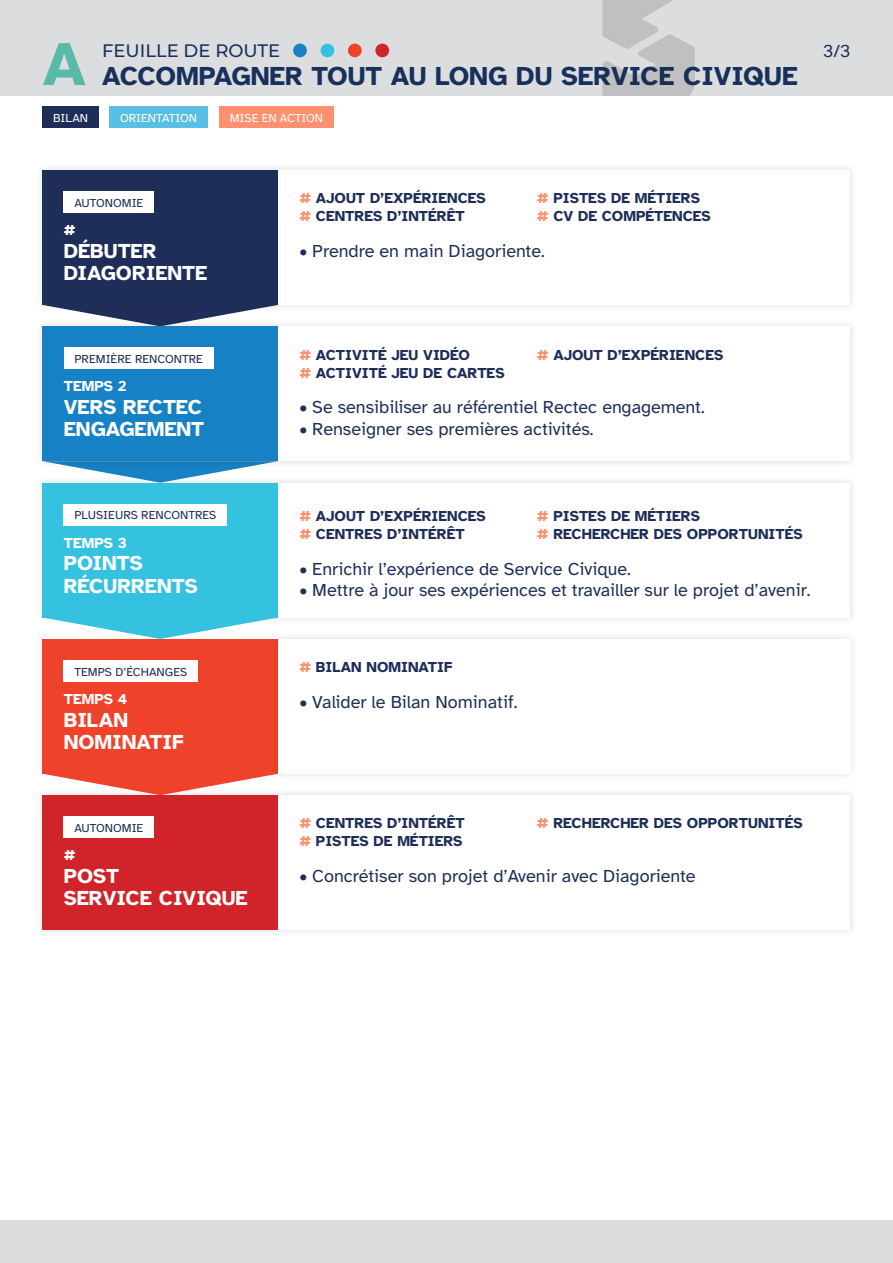
<style>
.page{position:relative;width:893px;height:1263px;background:#fff}
.page>*{position:absolute;margin:0;border:0;box-sizing:border-box;transform-origin:0 0}
.t1{font:700 62.85px "Atkinson Hyperlegible";color:#59baab}
.t2{font:700 27px "Atkinson Hyperlegible";color:#18315c}
.t3{font:700 21px/22.5px "Atkinson Hyperlegible";color:#fff}
.t4{font:18px "Atkinson Hyperlegible";color:#1f2e59}
.t5{font:500 18px "Montserrat";color:#18315c}
.t6{font:700 15px "Atkinson Hyperlegible";color:#1f2e59}
.t7{font:700 15px "Atkinson Hyperlegible";color:#fff}
.t8{font:12px "Atkinson Hyperlegible";color:#1f2e59}
.t9{font:12px "Atkinson Hyperlegible";color:#fff}
.s1{color:#ff9170}
</style>
<div class="page">
<div style="left:35px;top:162px;width:823px;height:150px;background:#f8f8f8"></div>
<div style="left:43px;top:170px;width:807px;height:135px;background:#fff"></div>
<div style="left:35px;top:475px;width:823px;height:150px;background:#f8f8f8"></div>
<div style="left:43px;top:483px;width:807px;height:134px;background:#fff"></div>
<div style="left:35px;top:787px;width:823px;height:151px;background:#f9f9f9"></div>
<div style="left:43px;top:795px;width:807px;height:135px;background:#fff"></div>
<div style="left:0;top:1220px;width:893px;height:43px;background:#dcdddf"></div>
<div style="left:0;top:0;width:893px;height:96px;background:#dcdddf"></div>
<svg style="left:602px;top:0;width:93px;height:96px"></svg>
<div style="left:375px;top:44px;width:14px;height:13px;background:#d0232a;border-radius:50%"></div>
<div style="left:348px;top:44px;width:14px;height:13px;background:#ef422b;border-radius:50%"></div>
<div style="left:321px;top:44px;width:13px;height:13px;background:#35c2e0;border-radius:50%"></div>
<div style="left:293px;top:44px;width:14px;height:13px;background:#1681c4;border-radius:50%"></div>
<div style="left:43px;top:170px;width:235px;height:135px;background:#1f2e59"></div>
<div style="left:43px;top:483px;width:235px;height:134px;background:#35c2e0"></div>
<div style="left:43px;top:639px;width:235px;height:135px;background:#ef422b"></div>
<div style="left:43px;top:795px;width:235px;height:135px;background:#d0232a"></div>
<div style="left:270px;top:631px;width:588px;height:150px;background:#231f20;opacity:.15"></div>
<div style="left:278px;top:639px;width:572px;height:135px;background:#fff"></div>
<div style="left:64px;top:191px;width:90px;height:22px;background:#fff"></div>
<div style="left:64px;top:504px;width:163px;height:21px;background:#fff"></div>
<div style="left:64px;top:660px;width:134px;height:21px;background:#fff"></div>
<div style="left:64px;top:816px;width:90px;height:22px;background:#fff"></div>
<svg style="left:43px;top:305px;width:235px;height:14px"></svg>
<svg style="left:85px;top:469px;width:150px;height:14px"></svg>
<svg style="left:43px;top:617px;width:235px;height:22px"></svg>
<svg style="left:44px;top:774px;width:234px;height:21px"></svg>
<div style="left:35px;top:319px;width:823px;height:150px;background:#231f20;opacity:.15"></div>
<div style="left:43px;top:326px;width:807px;height:135px;background:#fff"></div>
<div style="left:43px;top:326px;width:235px;height:135px;background:#1681c4"></div>
<div style="left:64px;top:348px;width:150px;height:21px;background:#fff"></div>
<div style="left:43px;top:106px;width:56px;height:22px;background:#1f2e59"></div>
<div style="left:109px;top:106px;width:99px;height:22px;background:#59bfe3"></div>
<div style="left:219px;top:106px;width:115px;height:22px;background:#ff9170"></div>
<p class="t1" style="left:43px;top:28px;width:45px">A</p>
<p class="t5" style="left:102px;top:38px;width:180px">FEUILLE DE ROUTE</p>
<p class="t2" style="left:102px;top:60px;width:697px">ACCOMPAGNER TOUT AU LONG DU SERVICE CIVIQUE</p>
<p class="t9" style="left:53px;top:111px;width:36px">BILAN</p>
<p class="t9" style="left:120px;top:111px;width:79px">ORIENTATION</p>
<p class="t9" style="left:230px;top:111px;width:95px">MISE EN ACTION</p>
<p class="t4" style="left:823px;top:41px;width:29px">3/3</p>
<p class="t8" style="left:74px;top:196px;width:71px">AUTONOMIE</p>
<p class="t6" style="left:537px;top:190px;width:165px"><span class="s1">#</span> PISTES DE MÉTIERS</p>
<p class="t6" style="left:537px;top:208px;width:176px"><span class="s1">#</span> CV DE COMPÉTENCES</p>
<p class="t6" style="left:299px;top:190px;width:188px"><span class="s1">#</span> AJOUT D’EXPÉRIENCES</p>
<p class="t6" style="left:299px;top:208px;width:167px"><span class="s1">#</span> CENTRES D’INTÉRÊT</p>
<p class="t7" style="left:64px;top:222px;width:13px">#</p>
<p class="t3" style="left:64px;top:239px;width:145px">DÉBUTER<br>DIAGORIENTE</p>
<p class="t4" style="left:299px;top:241px;width:247px">• Prendre en main Diagoriente.</p>
<p class="t8" style="left:74px;top:352px;width:130px">PREMIÈRE RENCONTRE</p>
<p class="t6" style="left:537px;top:346px;width:188px"><span class="s1">#</span> AJOUT D’EXPÉRIENCES</p>
<p class="t6" style="left:299px;top:346px;width:172px"><span class="s1">#</span> ACTIVITÉ JEU VIDÉO</p>
<p class="t6" style="left:299px;top:364px;width:207px"><span class="s1">#</span> ACTIVITÉ JEU DE CARTES</p>
<p class="t4" style="left:299px;top:397px;width:407px">• Se sensibiliser au référentiel Rectec engagement.</p>
<p class="t4" style="left:299px;top:419px;width:296px">• Renseigner ses premières activités.</p>
<p class="t7" style="left:64px;top:378px;width:64px">TEMPS 2</p>
<p class="t3" style="left:64px;top:396px;width:142px">VERS RECTEC<br>ENGAGEMENT</p>
<p class="t8" style="left:74px;top:509px;width:144px">PLUSIEURS RENCONTRES</p>
<p class="t7" style="left:64px;top:534px;width:65px">TEMPS 3</p>
<p class="t3" style="left:64px;top:552px;width:135px">POINTS<br>RÉCURRENTS</p>
<p class="t8" style="left:74px;top:665px;width:114px">TEMPS D’ÉCHANGES</p>
<p class="t7" style="left:64px;top:690px;width:65px">TEMPS 4</p>
<p class="t3" style="left:64px;top:708px;width:66px">BILAN</p>
<p class="t3" style="left:64px;top:731px;width:121px">NOMINATIF</p>
<p class="t8" style="left:74px;top:821px;width:71px">AUTONOMIE</p>
<p class="t7" style="left:64px;top:847px;width:13px">#</p>
<p class="t3" style="left:64px;top:865px;width:57px">POST</p>
<p class="t3" style="left:64px;top:887px;width:186px">SERVICE CIVIQUE</p>
<p class="t6" style="left:299px;top:507px;width:188px"><span class="s1">#</span> AJOUT D’EXPÉRIENCES</p>
<p class="t6" style="left:299px;top:525px;width:167px"><span class="s1">#</span> CENTRES D’INTÉRÊT</p>
<p class="t6" style="left:537px;top:507px;width:165px"><span class="s1">#</span> PISTES DE MÉTIERS</p>
<p class="t6" style="left:537px;top:525px;width:267px"><span class="s1">#</span> RECHERCHER DES OPPORTUNITÉS</p>
<p class="t4" style="left:299px;top:559px;width:333px">• Enrichir l’expérience de Service Civique.</p>
<p class="t4" style="left:299px;top:580px;width:513px">• Mettre à jour ses expériences et travailler sur le projet d’avenir.</p>
<p class="t6" style="left:299px;top:658px;width:154px"><span class="s1">#</span> BILAN NOMINATIF</p>
<p class="t4" style="left:299px;top:692px;width:220px">• Valider le Bilan Nominatif.</p>
<p class="t6" style="left:299px;top:815px;width:167px"><span class="s1">#</span> CENTRES D’INTÉRÊT</p>
<p class="t6" style="left:299px;top:833px;width:165px"><span class="s1">#</span> PISTES DE MÉTIERS</p>
<p class="t6" style="left:537px;top:815px;width:267px"><span class="s1">#</span> RECHERCHER DES OPPORTUNITÉS</p>
<p class="t4" style="left:299px;top:866px;width:398px">• Concrétiser son projet d’Avenir avec Diagoriente</p>
</div>
